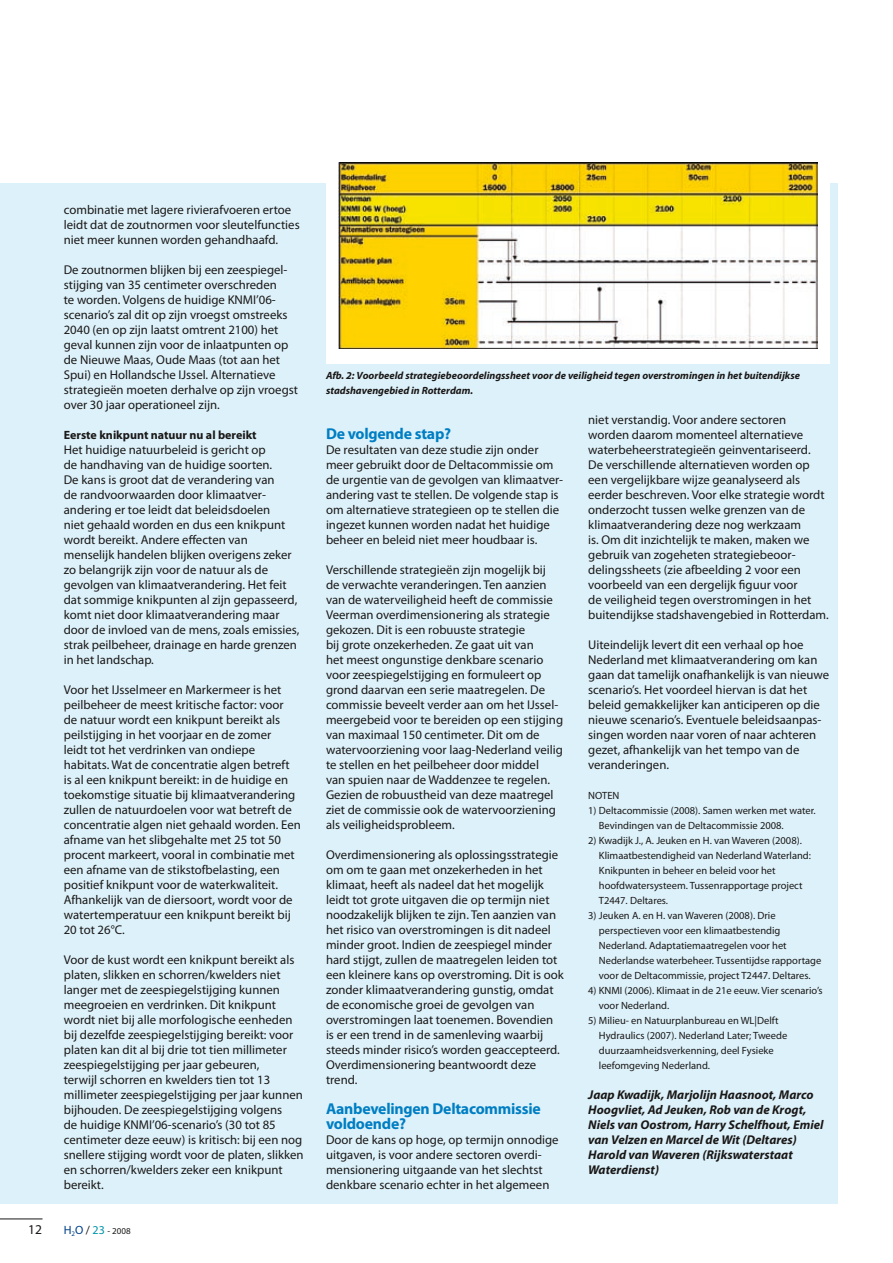
<style>
.page{position:relative;width:893px;height:1263px;background:#fff}
.page>*{position:absolute;margin:0;border:0;box-sizing:border-box;transform-origin:0 0}
.t1{font:700 15.75px/15px "Myriad Pro";letter-spacing:-.015em;color:#007ec3}
.t2{font:13.5px "Myriad Pro";color:#1a1817}
.t3{font:12.75px/15px "Myriad Pro";color:#1a1817}
.t4{font:italic 700 12.75px/15px "Myriad Pro";color:#1a1817}
.t5{font:700 12px "Myriad Pro";color:#1a1817}
.t6{font:10.5px/15px "Myriad Pro";color:#1a1817}
.t7{font:italic 700 10.5px/15px "Myriad Pro";color:#1a1817}
.t8{font:9px "Myriad Pro";color:#1a1817}
.s1{font-size:12px;color:#004189}
.s2{font-size:12px}
.s3{font-size:12px;color:#0094a9}
</style>
<div class="page">
<hr style="left:0;top:1219px;width:43px;height:1px;background:#1a1817">
<div style="left:0;top:184px;width:838px;height:1020px;background:#ddf1fa"></div>
<div style="left:326px;top:147px;width:503px;height:217px;background:#fff"></div>
<img style="left:338px;top:162px;width:479px;height:187px">
<p class="t3" style="left:64px;top:202px;width:237px">combinatie met lagere rivierafvoeren ertoe leidt dat de zoutnormen voor sleutelfuncties niet meer kunnen worden gehandhaafd.</p>
<p class="t3" style="left:64px;top:262px;width:236px">De zoutnormen blijken bij een zeespiegel&shy;stijging van 35 centimeter overschreden<br>te worden. Volgens de huidige KNMI’06- scenario’s zal dit op zijn vroegst omstreeks 2040 (en op zijn laatst omtrent 2100) het geval kunnen zijn voor de inlaatpunten op de Nieuwe Maas, Oude Maas (tot aan het Spui) en Hollandsche IJssel. Alternatieve strategieën moeten derhalve op zijn vroegst over 30 jaar operationeel zijn.</p>
<p class="t5" style="left:64px;top:427px;width:194px">Eerste knikpunt natuur nu al bereikt</p>
<p class="t3" style="left:64px;top:442px;width:237px">Het huidige natuurbeleid is gericht op<br>de handhaving van de huidige soorten.<br>De kans is groot dat de verandering van<br>de randvoorwaarden door klimaatver&shy;andering er toe leidt dat beleidsdoelen<br>niet gehaald worden en dus een knikpunt wordt bereikt. Andere effecten van menselijk handelen blijken overigens zeker zo belangrijk zijn voor de natuur als de gevolgen van klimaatverandering. Het feit dat sommige knikpunten al zijn gepasseerd, komt niet door klimaatverandering maar door de invloed van de mens, zoals emissies, strak peilbeheer, drainage en harde grenzen in het landschap.</p>
<p class="t3" style="left:64px;top:682px;width:239px">Voor het IJsselmeer en Markermeer is het peilbeheer de meest kritische factor: voor<br>de natuur wordt een knikpunt bereikt als peilstijging in het voorjaar en de zomer<br>leidt tot het verdrinken van ondiepe habitats. Wat de concentratie algen betreft<br>is al een knikpunt bereikt: in de huidige en toekomstige situatie bij klimaatverandering zullen de natuurdoelen voor wat betreft de concentratie algen niet gehaald worden. Een afname van het slibgehalte met 25 tot 50 procent markeert, vooral in combinatie met een afname van de stikstofbelasting, een positief knikpunt voor de waterkwaliteit.<br>Afhankelijk van de diersoort, wordt voor de watertemperatuur een knikpunt bereikt bij 20 tot 26°C.</p>
<p class="t3" style="left:64px;top:952px;width:241px">Voor de kust wordt een knikpunt bereikt als platen, slikken en schorren/kwelders niet langer met de zeespiegelstijging kunnen meegroeien en verdrinken. Dit knikpunt wordt niet bij alle morfologische eenheden bij dezelfde zeespiegelstijging bereikt: voor platen kan dit al bij drie tot tien millimeter zeespiegelstijging per jaar gebeuren,<br>terwijl schorren en kwelders tien tot 13 millimeter zeespiegelstijging per jaar kunnen bijhouden. De zeespiegelstijging volgens<br>de huidige KNMI’06-scenario’s (30 tot 85 centimeter deze eeuw) is kritisch: bij een nog snellere stijging wordt voor de platen, slikken en schorren/kwelders zeker een knikpunt bereikt.</p>
<p class="t2" style="left:28px;top:1221px;width:15px">12</p>
<p class="t8" style="left:64px;top:1225px;width:68px"><span class="s1">H</span><sub>2</sub><span class="s1">O</span> <span class="s2">/</span> <span class="s3">23</span> - 2008</p>
<p class="t7" style="left:326px;top:367px;width:476px">Afb. 2: Voorbeeld strategiebeoordelingssheet voor de veiligheid tegen overstromingen in het buitendijkse stadshavengebied in Rotterdam.</p>
<p class="t1" style="left:326px;top:425px;width:127px">De volgende stap?</p>
<p class="t3" style="left:326px;top:442px;width:239px">De resultaten van deze studie zijn onder meer gebruikt door de Deltacommissie om de urgentie van de gevolgen van klimaatver&shy;andering vast te stellen. De volgende stap is om alternatieve strategieen op te stellen die ingezet kunnen worden nadat het huidige beheer en beleid niet meer houdbaar is.</p>
<p class="t3" style="left:326px;top:562px;width:239px">Verschillende strategieën zijn mogelijk bij<br>de verwachte veranderingen. Ten aanzien van de waterveiligheid heeft de commissie Veerman overdimensionering als strategie gekozen. Dit is een robuuste strategie<br>bij grote onzekerheden. Ze gaat uit van<br>het meest ongunstige denkbare scenario voor zeespiegelstijging en formuleert op grond daarvan een serie maatregelen. De commissie beveelt verder aan om het IJssel&shy;meergebeid voor te bereiden op een stijging van maximaal 150 centimeter. Dit om de watervoorziening voor laag-Nederland veilig te stellen en het peilbeheer door middel<br>van spuien naar de Waddenzee te regelen.<br>Gezien de robuustheid van deze maatregel ziet de commissie ook de watervoorziening als veiligheidsprobleem.</p>
<p class="t3" style="left:326px;top:847px;width:239px">Overdimensionering als oplossingsstrategie om om te gaan met onzekerheden in het klimaat, heeft als nadeel dat het mogelijk leidt tot grote uitgaven die op termijn niet noodzakelijk blijken te zijn. Ten aanzien van het risico van overstromingen is dit nadeel minder groot. Indien de zeespiegel minder hard stijgt, zullen de maatregelen leiden tot een kleinere kans op overstroming. Dit is ook zonder klimaatverandering gunstig, omdat de economische groei de gevolgen van overstromingen laat toenemen. Bovendien is er een trend in de samenleving waarbij steeds minder risico’s worden geaccepteerd.<br>Overdimensionering beantwoordt deze trend.</p>
<p class="t1" style="left:326px;top:1100px;width:216px">Aanbevelingen Deltacommissie voldoende?</p>
<p class="t3" style="left:326px;top:1132px;width:234px">Door de kans op hoge, op termijn onnodige uitgaven, is voor andere sectoren overdi&shy;mensionering uitgaande van het slechtst denkbare scenario echter in het algemeen</p>
<p class="t3" style="left:588px;top:412px;width:242px">niet verstandig. Voor andere sectoren worden daarom momenteel alternatieve waterbeheerstrategieën geinventariseerd.<br>De verschillende alternatieven worden op een vergelijkbare wijze geanalyseerd als eerder beschreven. Voor elke strategie wordt onderzocht tussen welke grenzen van de klimaatverandering deze nog werkzaam<br>is. Om dit inzichtelijk te maken, maken we gebruik van zogeheten strategiebeoor&shy;delingssheets (zie afbeelding 2 voor een voorbeeld van een dergelijk figuur voor<br>de veiligheid tegen overstromingen in het buitendijkse stadshavengebied in Rotterdam.</p>
<p class="t3" style="left:588px;top:637px;width:242px">Uiteindelijk levert dit een verhaal op hoe Nederland met klimaatverandering om kan gaan dat tamelijk onafhankelijk is van nieuwe scenario’s. Het voordeel hiervan is dat het beleid gemakkelijker kan anticiperen op die nieuwe scenario’s. Eventuele beleidsaanpas&shy;singen worden naar voren of naar achteren gezet, afhankelijk van het tempo van de veranderingen.</p>
<p class="t6" style="left:588px;top:788px;width:33px">NOTEN</p>
<p class="t6" style="left:599px;top:803px;width:218px;text-indent:-11px">1) Deltacommissie (2008). Samen werken met water.<br>Bevindingen van de Deltacommissie 2008.</p>
<p class="t6" style="left:599px;top:833px;width:214px;text-indent:-11px">2) Kwadijk J., A. Jeuken en H. van Waveren (2008).<br>Klimaatbestendigheid van Nederland Waterland:<br>Knikpunten in beheer en beleid voor het hoofdwatersysteem. Tussenrapportage project T2447. Deltares.</p>
<p class="t6" style="left:599px;top:908px;width:224px;text-indent:-11px">3) Jeuken A. en H. van Waveren (2008). Drie perspectieven voor een klimaatbestendig Nederland. Adaptatiemaatregelen voor het Nederlandse waterbeheer. Tussentijdse rapportage voor de Deltacommissie, project T2447. Deltares.</p>
<p class="t6" style="left:599px;top:983px;width:225px;text-indent:-11px">4) KNMI (2006). Klimaat in de 21e eeuw. Vier scenario’s voor Nederland.</p>
<p class="t6" style="left:599px;top:1013px;width:190px;text-indent:-11px">5) Milieu- en Natuurplanbureau en WL|Delft Hydraulics (2007). Nederland Later; Tweede duurzaamheidsverkenning, deel Fysieke leefomgeving Nederland.</p>
<p class="t4" style="left:588px;top:1087px;width:237px">Jaap Kwadijk, Marjolijn Haasnoot, Marco Hoogvliet, Ad Jeuken, Rob van de Krogt, Niels van Oostrom, Harry Schelfhout, Emiel van Velzen en Marcel de Wit (Deltares)<br>Harold van Waveren (Rijkswaterstaat Waterdienst)</p>
</div>
